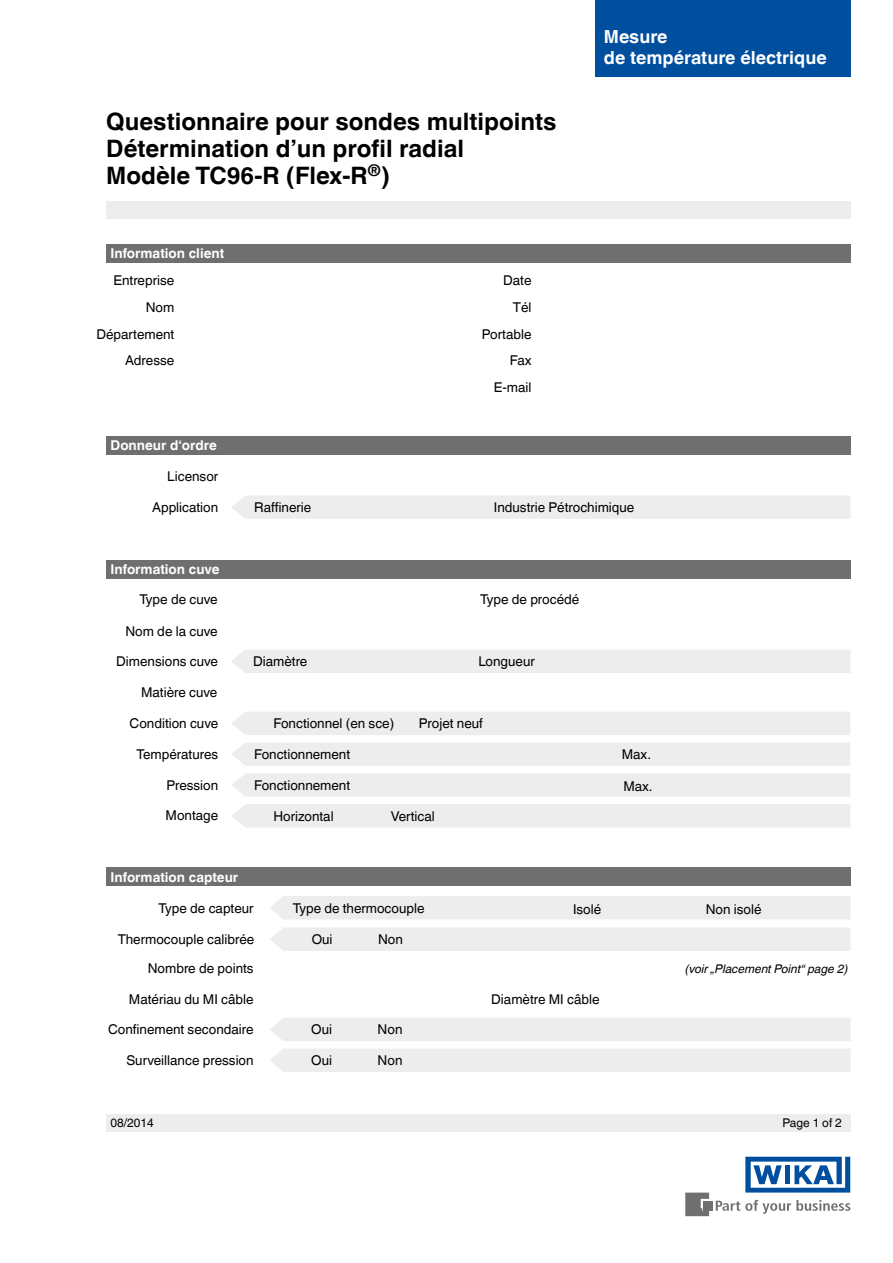
<style>
.page{position:relative;width:893px;height:1263px;background:#fff}
.page>*{position:absolute;margin:0;border:0;box-sizing:border-box;transform-origin:0 0}
.t1{font:700 24px/27px "Helvetica World";color:#000}
.t2{font:700 18px/21px "Helvetica World";color:#fff}
.t3{font:13.5px/26.7px "Helvetica World";color:#000;text-align:right}
.t4{font:700 13.5px "Helvetica World";color:#fff}
.t5{font:italic 12px "Helvetica World";color:#000}
.t6{font:12px "Helvetica World";color:#000}
</style>
<div class="page">
<svg style="left:716px;top:1200px;width:134px;height:14px"></svg>
<div style="left:703px;top:1201px;width:9px;height:9px;background:#706f6f"></div>
<svg style="left:685px;top:1192px;width:24px;height:24px"></svg>
<svg style="left:745px;top:1157px;width:105px;height:35px"></svg>
<div style="left:106px;top:202px;width:744px;height:17px;background:#ededed"></div>
<div style="left:106px;top:1114px;width:744px;height:17px;background:#ededed"></div>
<div style="left:595px;top:0;width:255px;height:77px;background:#004f9f"></div>
<div style="left:106px;top:244px;width:744px;height:19px;background:#706f6f"></div>
<div style="left:232px;top:773px;width:618px;height:24px;background:#ededed"></div>
<div style="left:231px;top:743px;width:619px;height:23px;background:#ededed"></div>
<div style="left:231px;top:712px;width:619px;height:23px;background:#ededed"></div>
<div style="left:231px;top:650px;width:619px;height:23px;background:#ededed"></div>
<div style="left:106px;top:560px;width:744px;height:18px;background:#706f6f"></div>
<div style="left:106px;top:867px;width:744px;height:19px;background:#706f6f"></div>
<div style="left:270px;top:896px;width:581px;height:23px;background:#ededed"></div>
<div style="left:270px;top:928px;width:580px;height:23px;background:#ededed"></div>
<div style="left:270px;top:1018px;width:581px;height:23px;background:#ededed"></div>
<div style="left:270px;top:1049px;width:581px;height:23px;background:#ededed"></div>
<div style="left:231px;top:496px;width:619px;height:23px;background:#ededed"></div>
<div style="left:106px;top:436px;width:744px;height:18px;background:#706f6f"></div>
<div style="left:231px;top:804px;width:619px;height:23px;background:#ededed"></div>
<h1 class="t1" style="left:106px;top:108px;width:452px">Questionnaire pour sondes multipoints<br>Détermination d’un profil radial<br>Modèle TC96-R (Flex-R<sup>®</sup>)</h1>
<p class="t4" style="left:111px;top:246px;width:115px">Information client</p>
<p class="t3" style="left:96px;top:267px;width:79px">Entreprise<br>Nom<br>Département<br>Adresse</p>
<p class="t3" style="left:482px;top:267px;width:51px">Date<br>Tél<br>Portable<br>Fax<br>E-mail</p>
<p class="t4" style="left:111px;top:438px;width:108px">Donneur d‘ordre</p>
<h2 class="t2" style="left:604px;top:26px;width:224px">Mesure<br>de température électrique</h2>
<p class="t3" style="left:167px;top:463px;width:53px">Licensor</p>
<p class="t3" style="left:152px;top:494px;width:68px">Application</p>
<p class="t3" style="left:254px;top:494px;width:59px">Raffinerie</p>
<p class="t3" style="left:494px;top:494px;width:142px">Industrie Pétrochimique</p>
<p class="t4" style="left:111px;top:561px;width:110px">Information cuve</p>
<p class="t3" style="left:139px;top:586px;width:80px">Type de cuve</p>
<p class="t3" style="left:480px;top:586px;width:101px">Type de procédé</p>
<p class="t3" style="left:125px;top:618px;width:94px">Nom de la cuve</p>
<p class="t3" style="left:116px;top:648px;width:103px">Dimensions cuve</p>
<p class="t3" style="left:141px;top:679px;width:78px">Matière cuve</p>
<p class="t3" style="left:130px;top:710px;width:90px">Condition cuve</p>
<p class="t3" style="left:137px;top:741px;width:83px">Températures</p>
<p class="t3" style="left:254px;top:741px;width:98px">Fonctionnement</p>
<p class="t3" style="left:622px;top:741px;width:31px">Max.</p>
<p class="t3" style="left:166px;top:772px;width:53px">Pression</p>
<p class="t3" style="left:254px;top:772px;width:98px">Fonctionnement</p>
<p class="t3" style="left:623px;top:773px;width:31px">Max.</p>
<p class="t3" style="left:253px;top:648px;width:56px">Diamètre</p>
<p class="t3" style="left:478px;top:648px;width:58px">Longueur</p>
<p class="t3" style="left:273px;top:710px;width:122px">Fonctionnel (en sce)</p>
<p class="t3" style="left:419px;top:710px;width:66px">Projet neuf</p>
<p class="t3" style="left:166px;top:802px;width:54px">Montage</p>
<p class="t3" style="left:273px;top:803px;width:62px">Horizontal</p>
<p class="t3" style="left:391px;top:803px;width:45px">Vertical</p>
<p class="t4" style="left:111px;top:869px;width:129px">Information capteur</p>
<p class="t3" style="left:159px;top:894px;width:97px">Type de capteur</p>
<p class="t3" style="left:293px;top:894px;width:133px">Type de thermocouple</p>
<p class="t3" style="left:573px;top:895px;width:30px">Isolé</p>
<p class="t3" style="left:706px;top:895px;width:57px">Non isolé</p>
<p class="t3" style="left:118px;top:926px;width:138px">Thermocouple calibrée</p>
<p class="t3" style="left:312px;top:926px;width:22px">Oui</p>
<p class="t3" style="left:378px;top:926px;width:26px">Non</p>
<p class="t3" style="left:148px;top:955px;width:107px">Nombre de points</p>
<p class="t3" style="left:129px;top:986px;width:126px">Matériau du MI câble</p>
<p class="t3" style="left:491px;top:986px;width:110px">Diamètre MI câble</p>
<p class="t3" style="left:108px;top:1016px;width:147px">Confinement secondaire</p>
<p class="t3" style="left:311px;top:1016px;width:22px">Oui</p>
<p class="t3" style="left:378px;top:1016px;width:26px">Non</p>
<p class="t3" style="left:126px;top:1047px;width:129px">Surveillance pression</p>
<p class="t3" style="left:311px;top:1047px;width:22px">Oui</p>
<p class="t3" style="left:378px;top:1047px;width:26px">Non</p>
<p class="t5" style="left:685px;top:961px;width:164px">(voir „Placement Point“ page 2)</p>
<p class="t6" style="left:111px;top:1116px;width:45px">08/2014</p>
<p class="t6" style="left:782px;top:1116px;width:61px">Page 1 of 2</p>
</div>
